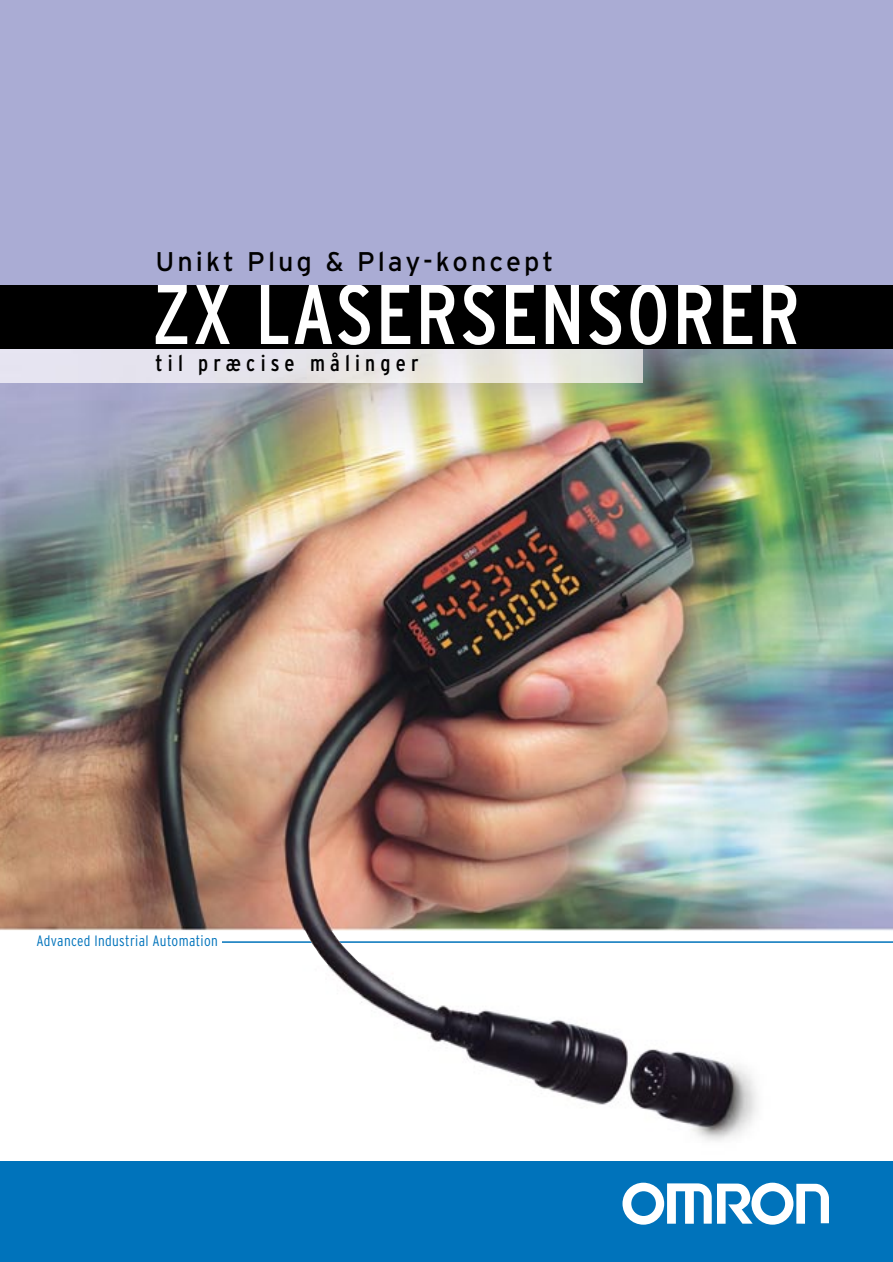
<style>
.page{position:relative;width:893px;height:1262px;background:#fff}
.page>*{position:absolute;margin:0;border:0;box-sizing:border-box;transform-origin:0 0}
.t1{font:condensed 84.6px "Interstate";letter-spacing:.025em;color:#fff}
.t2{font:27px "Interstate";letter-spacing:.11em;color:#000}
.t3{font:condensed 22.5px "Interstate";letter-spacing:.23em;color:#000}
.t4{font:300 condensed 15px "Interstate";letter-spacing:.025em;color:#0073bb}
</style>
<div class="page">
<img style="left:0;top:349px;width:892px;height:792px">
<img style="left:0;top:349px;width:642px;height:34px">
<div style="left:0;top:285px;width:892px;height:64px;background:#000"></div>
<div style="left:0;top:0;width:892px;height:285px;background:#aaacd4"></div>
<div style="left:0;top:932px;width:221px;height:19px;background:#fff"></div>
<div style="left:0;top:1161px;width:892px;height:100px;background:#0073bb"></div>
<svg style="left:717px;top:1182px;width:112px;height:42px"></svg>
<svg style="left:622px;top:1182px;width:89px;height:42px"></svg>
<h2 class="t2" style="left:155px;top:251px;width:399px">Unikt Plug &amp; Play-koncept</h2>
<h1 class="t1" style="left:152px;top:282px;width:649px">ZX LASERSENSORER</h1>
<h3 class="t3" style="left:155px;top:355px;width:264px">til præcise målinger</h3>
<p class="t4" style="left:36px;top:935px;width:183px">Advanced Industrial Automation</p>
</div>
